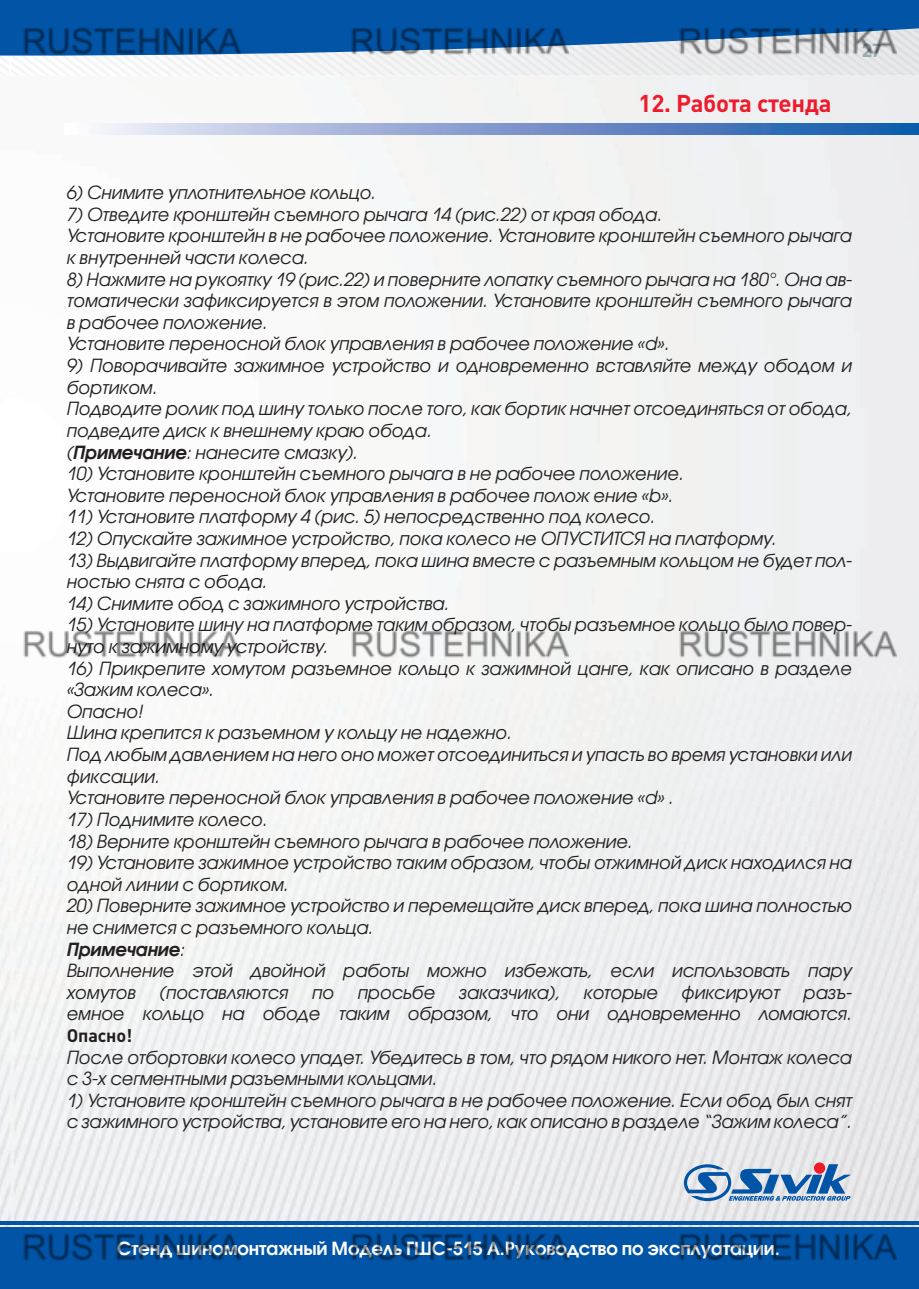
<style>
.page{position:relative;width:919px;height:1289px;background:#fff}
.page>*{position:absolute;margin:0;border:0;box-sizing:border-box;transform-origin:0 0}
.t1{font:700 24px "DIN Pro";letter-spacing:-.01em;color:#ee1b2d}
.t2{font:italic 18px/21.6px "Avant Garde Gothic C";letter-spacing:-.01em;color:#231f20}
.t3{font:600 18px "Avant Garde Gothic C";letter-spacing:-.01em;color:#fff}
.t4{font:700 18px "DIN Pro";letter-spacing:-.01em;color:#231f20}
.t5{font:600 18px "Avant Garde Gothic C";color:#9aa8b1}
.s1{font-weight:600}
</style>
<div class="page">
<img style="left:0;top:75px;width:918px;height:1152px">
<svg style="left:0;top:23px;width:918px;height:43px"></svg>
<div style="left:0;top:0;width:918px;height:23px;background:#0154a6"></div>
<div style="left:0;top:1227px;width:918px;height:61px;background:#0154a6"></div>
<svg style="left:0;top:1220px;width:918px;height:4px;background:#3a79b7"></svg>
<svg style="left:813px;top:1162px;width:12px;height:11px"></svg>
<svg style="left:684px;top:1164px;width:166px;height:37px;background:#85a5c9"></svg>
<svg style="left:65px;top:124px;width:853px;height:10px;background:#829fcf"></svg>
<img style="left:22px;top:23px;width:218px;height:37px">
<img style="left:350px;top:23px;width:218px;height:37px">
<img style="left:678px;top:23px;width:218px;height:37px">
<img style="left:22px;top:625px;width:218px;height:38px">
<img style="left:350px;top:625px;width:218px;height:38px">
<img style="left:678px;top:625px;width:218px;height:38px">
<img style="left:23px;top:1233px;width:217px;height:28px">
<img style="left:351px;top:1233px;width:217px;height:28px">
<img style="left:679px;top:1233px;width:217px;height:28px">
<h1 class="t1" style="left:638px;top:87px;width:194px">12. Работа стенда</h1>
<p class="t5" style="left:862px;top:39px;width:21px">27</p>
<p class="t2" style="left:67px;top:182px;width:311px">6) Снимите уплотнительное кольцо.</p>
<p class="t2" style="left:67px;top:203px;width:786px">7) Отведите кронштейн съемного рычага 14 (рис.22) от края обода.<br>Установите кронштейн в не рабочее положение. Установите кронштейн съемного рычага к внутренней части колеса.</p>
<p class="t2" style="left:67px;top:268px;width:786px">8) Нажмите на рукоятку 19 (рис.22) и поверните лопатку съемного рычага на 180°. Она ав&shy;томатически зафиксируется в этом положении. Установите кронштейн съемного рычага в рабочее положение.<br>Установите переносной блок управления в рабочее положение «d».</p>
<p class="t2" style="left:67px;top:354px;width:786px">9) Поворачивайте зажимное устройство и одновременно вставляйте между ободом и бортиком.<br>Подводите ролик под шину только после того, как бортик начнет отсоединяться от обода, подведите диск к внешнему краю обода.<br>(<span class="s1">Примечание</span>: нанесите смазку).</p>
<p class="t2" style="left:67px;top:462px;width:618px">10) Установите кронштейн съемного рычага в не рабочее положение.<br>Установите переносной блок управления в рабочее полож ение «b».</p>
<p class="t2" style="left:67px;top:506px;width:590px">11) Установите платформу 4 (рис. 5) непосредственно под колесо.</p>
<p class="t2" style="left:67px;top:527px;width:711px">12) Опускайте зажимное устройство, пока колесо не ОПУСТИТСЯ на платформу.</p>
<p class="t2" style="left:67px;top:549px;width:786px">13) Выдвигайте платформу вперед, пока шина вместе с разъемным кольцом не будет пол&shy;ностью снята с обода.</p>
<p class="t2" style="left:67px;top:592px;width:384px">14) Снимите обод с зажимного устройства.</p>
<p class="t2" style="left:67px;top:614px;width:786px">15) Установите шину на платформе таким образом, чтобы разъемное кольцо было повер&shy;нуто к зажимному устройству.</p>
<p class="t2" style="left:67px;top:657px;width:786px">16) Прикрепите хомутом разъемное кольцо к зажимной цанге, как описано в разделе «Зажим колеса».<br>Опасно!<br>Шина крепится к разъемном у кольцу не надежно.<br>Под любым давлением на него оно может отсоединиться и упасть во время установки или фиксации.<br>Установите переносной блок управления в рабочее положение «d» .</p>
<p class="t2" style="left:67px;top:808px;width:202px">17) Поднимите колесо.</p>
<p class="t2" style="left:67px;top:830px;width:567px">18) Верните кронштейн съемного рычага в рабочее положение.</p>
<p class="t2" style="left:67px;top:851px;width:786px">19) Установите зажимное устройство таким образом, чтобы отжимной диск находился на одной линии с бортиком.</p>
<p class="t2" style="left:67px;top:894px;width:786px">20) Поверните зажимное устройство и перемещайте диск вперед, пока шина полностью не снимется с разъемного кольца.<br><span class="s1">Примечание</span>:<br>Выполнение этой двойной работы можно избежать, если использовать пару хомутов</p>
<p class="t2" style="left:160px;top:981px;width:130px">(поставляются</p>
<p class="t2" style="left:312px;top:981px;width:24px">по</p>
<p class="t2" style="left:357px;top:981px;width:79px">просьбе</p>
<p class="t2" style="left:459px;top:981px;width:103px">заказчика),</p>
<p class="t2" style="left:584px;top:981px;width:76px">которые</p>
<p class="t2" style="left:681px;top:981px;width:100px">фиксируют</p>
<p class="t2" style="left:67px;top:981px;width:786px;text-align:right">разъ-<br>емное кольцо на ободе таким образом, что они одновременно ломаются.</p>
<p class="t4" style="left:67px;top:1023px;width:67px">Опасно!</p>
<p class="t2" style="left:67px;top:1046px;width:786px">После отбортовки колесо упадет. Убедитесь в том, что рядом никого нет. Монтаж колеса с 3-х сегментными разъемными кольцами.</p>
<p class="t2" style="left:67px;top:1089px;width:786px">1) Установите кронштейн съемного рычага в не рабочее положение. Если обод был снят с зажимного устройства, установите его на него, как описано в разделе “Зажим колеса”.</p>
<p class="t3" style="left:117px;top:1237px;width:664px">Стенд шиномонтажный Модель ГШС-515 А.Руководство по эксплуатации.</p>
</div>
